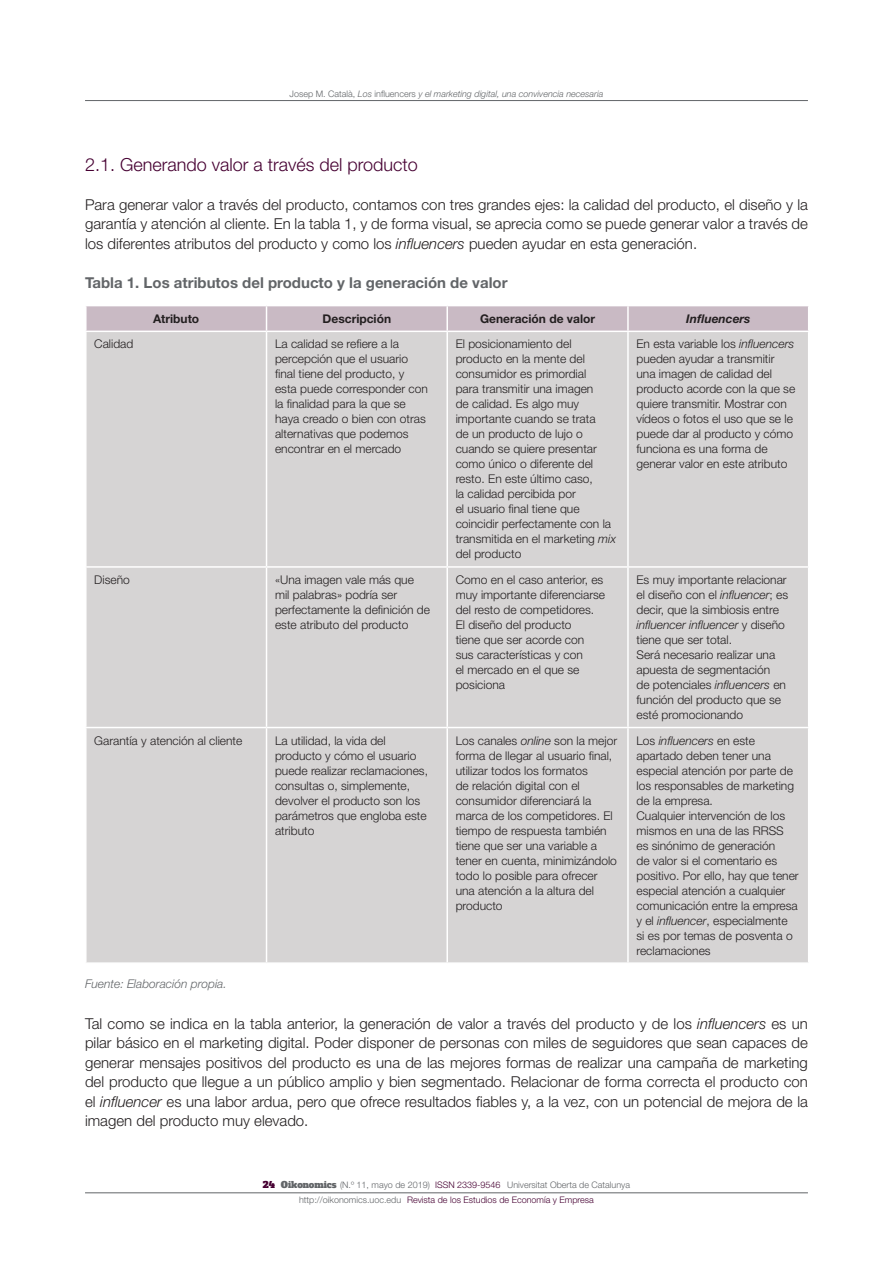
<style>
.page{position:relative;width:893px;height:1263px;background:#fff}
.page>*{position:absolute;margin:0;border:0;box-sizing:border-box;transform-origin:0 0}
._07_2er_Subtitulo{font:300 18px "Helvetica Neue LT Std";color:#460132}
._08_Texto_sin_sangri{font:300 15px/19.5px "Helvetica Neue LT Std";color:#231f20;text-align:justify}
._10_Titulos_tablas_y{font:700 15px "Helvetica Neue LT Std";color:#626568}
._11_Tables{font:300 12px/15px "Helvetica Neue LT Std";color:#231f20}
._11_tablas_T2{font:700 12px "Helvetica Neue LT Std";color:#231f20}
._12_Fuente{font:italic 300 12px "Helvetica Neue LT Std";color:#626568}
._11_tablas_T2-2{font:italic 700 12px "Helvetica Neue LT Std";color:#231f20}
.t1{font:300 9px/14.7px "Helvetica Neue LT Std";color:#626568;text-align:center}
.t2{font:italic 300 9px "Helvetica Neue LT Std";color:#626568}
.s1{font-style:normal}
.s2{font-style:italic}
.s3{font-family:"Alfa Slab One";font-weight:400;color:#460132}
.s4{font-family:"Alfa Slab One";font-weight:400}
.s5{color:#460132}
</style>
<div class="page">
<hr style="left:85px;top:100px;width:723px;height:1px;background:#626568">
<hr style="left:85px;top:1192px;width:723px;height:1px;background:#626568">
<div style="left:87px;top:332px;width:721px;height:630px;background:#d6d4d4"></div>
<svg style="left:86px;top:306px;width:723px;height:25px;background:#cbbcc6"></svg>
<hr style="left:266px;top:332px;width:1px;height:234px;background:#fff">
<hr style="left:446px;top:332px;width:2px;height:234px;background:#fff">
<hr style="left:627px;top:332px;width:2px;height:234px;background:#fff">
<hr style="left:85px;top:566px;width:181px;height:2px;background:#fff">
<hr style="left:266px;top:566px;width:181px;height:2px;background:#fff">
<hr style="left:266px;top:568px;width:1px;height:159px;background:#fff">
<hr style="left:447px;top:566px;width:181px;height:2px;background:#fff">
<hr style="left:446px;top:568px;width:2px;height:159px;background:#fff">
<hr style="left:628px;top:566px;width:181px;height:2px;background:#fff">
<hr style="left:627px;top:568px;width:2px;height:159px;background:#fff">
<hr style="left:85px;top:727px;width:181px;height:1px;background:#fff">
<hr style="left:266px;top:727px;width:181px;height:1px;background:#fff">
<hr style="left:266px;top:728px;width:1px;height:234px;background:#fff">
<hr style="left:447px;top:727px;width:181px;height:1px;background:#fff">
<hr style="left:446px;top:728px;width:2px;height:234px;background:#fff">
<hr style="left:628px;top:727px;width:181px;height:1px;background:#fff">
<hr style="left:627px;top:728px;width:2px;height:234px;background:#fff">
<p class="t2" style="left:290px;top:89px;width:315px"><span class="s1">Josep M. Català,</span> Los <span class="s1">influencers</span> y el marketing digital, una convivencia necesaria</p>
<p class="_07_2er_Subtitulo" style="left:85px;top:153px;width:334px">2.1. Generando valor a través del producto</p>
<p class="_08_Texto_sin_sangri" style="left:85px;top:194px;width:724px">Para generar valor a través del producto, contamos con tres grandes ejes: la calidad del producto, el diseño y la garantía y atención al cliente. En la tabla 1, y de forma visual, se aprecia como se puede generar valor a través de los diferentes atributos del producto y como los <span class="s2">influencers</span> pueden ayudar en esta generación.</p>
<p class="_10_Titulos_tablas_y" style="left:85px;top:273px;width:424px">Tabla 1. Los atributos del producto y la generación de valor</p>
<p class="_11_tablas_T2" style="left:153px;top:311px;width:48px">Atributo</p>
<p class="_11_tablas_T2" style="left:323px;top:311px;width:70px">Descripción</p>
<p class="_11_tablas_T2" style="left:480px;top:311px;width:117px">Generación de valor</p>
<p class="_11_tablas_T2-2" style="left:686px;top:311px;width:66px">Influencers</p>
<p class="_11_Tables" style="left:94px;top:336px;width:41px">Calidad</p>
<p class="_11_Tables" style="left:275px;top:336px;width:154px">La calidad se refiere a la percepción que el usuario final tiene del producto, y esta puede corresponder con la finalidad para la que se haya creado o bien con otras alternativas que podemos encontrar en el mercado</p>
<p class="_11_Tables" style="left:456px;top:336px;width:162px">El posicionamiento del producto en la mente del consumidor es primordial<br>para transmitir una imagen<br>de calidad. Es algo muy importante cuando se trata<br>de un producto de lujo o cuando se quiere presentar como único o diferente del resto. En este último caso,<br>la calidad percibida por<br>el usuario final tiene que coincidir perfectamente con la transmitida en el marketing <span class="s2">mix </span>del producto</p>
<p class="_11_Tables" style="left:636px;top:336px;width:160px">En esta variable los <span class="s2">influencers </span>pueden ayudar a transmitir una imagen de calidad del producto acorde con la que se quiere transmitir. Mostrar con vídeos o fotos el uso que se le puede dar al producto y cómo funciona es una forma de generar valor en este atributo</p>
<p class="_11_Tables" style="left:94px;top:572px;width:37px">Diseño</p>
<p class="_11_Tables" style="left:275px;top:572px;width:156px">«Una imagen vale más que mil palabras» podría ser perfectamente la definición de este atributo del producto</p>
<p class="_11_Tables" style="left:456px;top:572px;width:151px">Como en el caso anterior, es muy importante diferenciarse del resto de competidores.<br>El diseño del producto<br>tiene que ser acorde con sus características y con<br>el mercado en el que se posiciona</p>
<p class="_11_Tables" style="left:636px;top:572px;width:153px">Es muy importante relacionar el diseño con el <span class="s2">influencer</span>; es decir, que la simbiosis entre <span class="s2">influencer influencer</span> y diseño tiene que ser total.</p>
<p class="_11_Tables" style="left:636px;top:647px;width:151px">Será necesario realizar una apuesta de segmentación de potenciales <span class="s2">influencers</span> en función del producto que se esté promocionando</p>
<p class="_11_Tables" style="left:94px;top:732px;width:150px">Garantía y atención al cliente</p>
<p class="_11_Tables" style="left:275px;top:732px;width:154px">La utilidad, la vida del producto y cómo el usuario puede realizar reclamaciones, consultas o, simplemente, devolver el producto son los parámetros que engloba este atributo</p>
<p class="_11_Tables" style="left:456px;top:732px;width:163px">Los canales <span class="s2">online</span> son la mejor forma de llegar al usuario final, utilizar todos los formatos<br>de relación digital con el consumidor diferenciará la marca de los competidores. El tiempo de respuesta también tiene que ser una variable a tener en cuenta, minimizándolo todo lo posible para ofrecer una atención a la altura del producto</p>
<p class="_11_Tables" style="left:636px;top:732px;width:159px">Los <span class="s2">influencers</span> en este apartado deben tener una especial atención por parte de los responsables de marketing de la empresa.</p>
<p class="_11_Tables" style="left:636px;top:807px;width:164px">Cualquier intervención de los mismos en una de las RRSS es sinónimo de generación<br>de valor si el comentario es positivo. Por ello, hay que tener especial atención a cualquier comunicación entre la empresa y el <span class="s2">influencer</span>, especialmente<br>si es por temas de posventa o reclamaciones</p>
<p class="_12_Fuente" style="left:85px;top:976px;width:143px">Fuente: Elaboración propia.</p>
<p class="_08_Texto_sin_sangri" style="left:85px;top:1013px;width:724px">Tal como se indica en la tabla anterior, la generación de valor a través del producto y de los <span class="s2">influencers</span> es un pilar básico en el marketing digital. Poder disponer de personas con miles de seguidores que sean capaces de generar mensajes positivos del producto es una de las mejores formas de realizar una campaña de marketing del producto que llegue a un público amplio y bien segmentado. Relacionar de forma correcta el producto con el <span class="s2">influencer</span> es una labor ardua, pero que ofrece resultados fiables y, a la vez, con un potencial de mejora de la imagen del producto muy elevado.</p>
<p class="t1" style="left:263px;top:1177px;width:369px"><span class="s3">24</span> <span class="s4">Oikonomics</span> (N.º 11, mayo de 2019) <span class="s5">ISSN 2339-9546</span> Universitat Oberta de Catalunya http://oikonomics.uoc.edu <span class="s5">Revista de los Estudios de Economía y Empresa</span></p>
</div>
